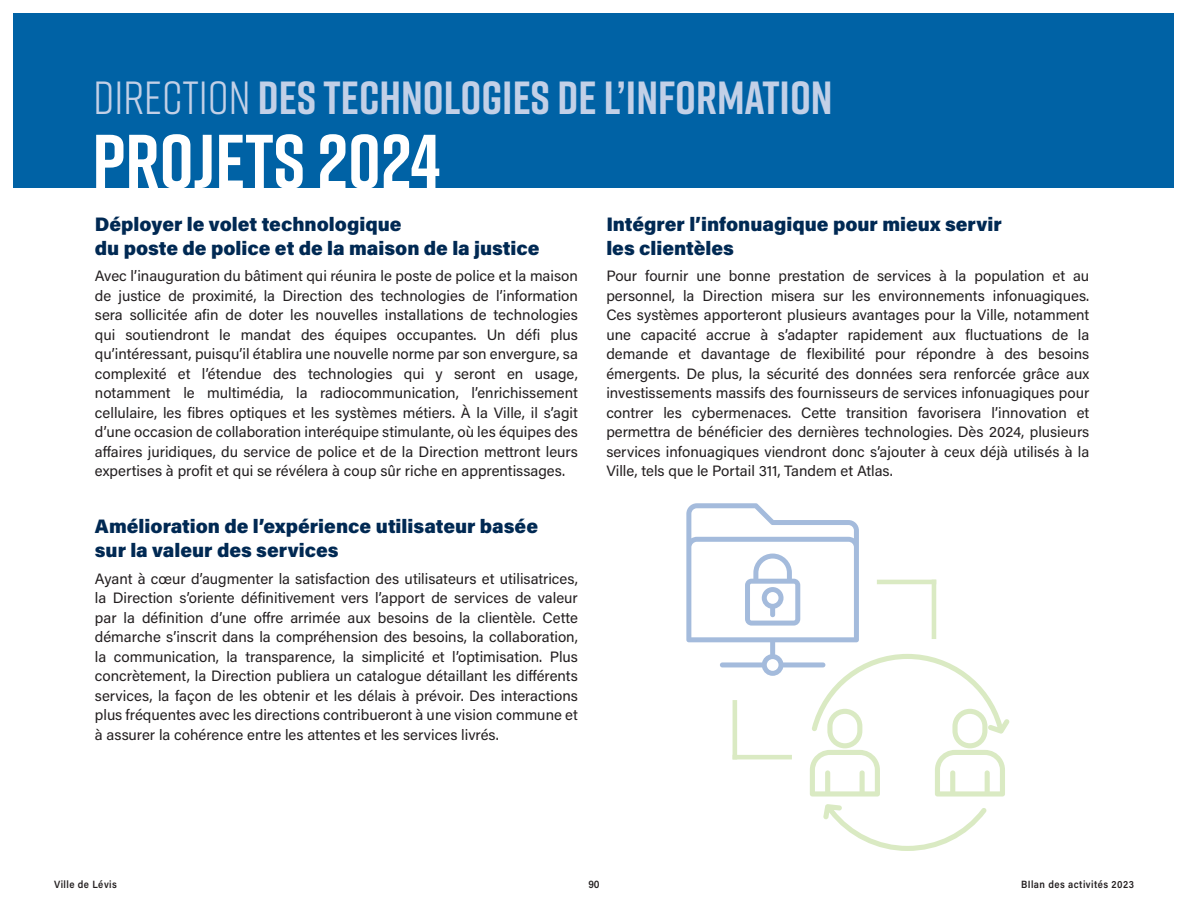
<style>
.page{position:relative;width:1188px;height:918px;background:#fff}
.page>*{position:absolute;margin:0;border:0;box-sizing:border-box;transform-origin:0 0}
.t1{font:700 76.5px "Rift";color:#fff}
.t2{font:700 46.35px "Rift";color:#c2d0e7}
.t3{font:900 19.5px/24px "Acumin Pro";color:#002953}
.t4{font:15px/19.5px "Acumin Pro";color:#231f20;text-align:justify}
.t5{font:600 10.5px "Acumin Pro";letter-spacing:.05em;color:#231f20;scale:.9 1}
.s1{font-weight:400}
</style>
<div class="page">
<div style="left:14px;top:14px;width:1160px;height:174px;background:#0062a5"></div>
<svg style="left:823px;top:804px;width:164px;height:47px"></svg>
<svg style="left:686px;top:503px;width:324px;height:294px"></svg>
<hr style="left:877px;top:580px;width:59px;height:4px;background:#daeac3">
<hr style="left:932px;top:580px;width:4px;height:59px;background:#daeac3">
<hr style="left:733px;top:755px;width:59px;height:4px;background:#daeac3">
<hr style="left:733px;top:700px;width:4px;height:59px;background:#daeac3">
<h2 class="t2" style="left:93px;top:64px;width:741px"><span class="s1">DIRECTION</span> DES TECHNOLOGIES DE L’INFORMATION</h2>
<h1 class="t1" style="left:92px;top:107px;width:349px">PROJETS 2024</h1>
<h3 class="t3" style="left:95px;top:211px;width:446px">Déployer le volet technologique<br>du poste de police et de la maison de la justice</h3>
<p class="t4" style="left:95px;top:266px;width:485px">Avec l’inauguration du bâtiment qui réunira le poste de police et la maison de justice de proximité, la Direction des technologies de l’information sera sollicitée afin de doter les nouvelles installations de technologies qui soutiendront le mandat des équipes occupantes. Un défi plus qu’intéressant, puisqu’il établira une nouvelle norme par son envergure, sa complexité et l’étendue des technologies qui y seront en usage, notamment le multimédia, la radiocommunication, l’enrichissement cellulaire, les fibres optiques et les systèmes métiers. À la Ville, il s’agit d’une occasion de collaboration interéquipe stimulante, où les équipes des affaires juridiques, du service de police et de la Direction mettront leurs expertises à profit et qui se révélera à coup sûr riche en apprentissages.</p>
<h3 class="t3" style="left:95px;top:514px;width:445px">Amélioration de l’expérience utilisateur basée sur la valeur des services</h3>
<p class="t4" style="left:95px;top:568px;width:485px">Ayant à cœur d’augmenter la satisfaction des utilisateurs et utilisatrices, la Direction s’oriente définitivement vers l’apport de services de valeur par la définition d’une offre arrimée aux besoins de la clientèle. Cette démarche s’inscrit dans la compréhension des besoins, la collaboration, la communication, la transparence, la simplicité et l’optimisation. Plus concrètement, la Direction publiera un catalogue détaillant les différents services, la façon de les obtenir et les délais à prévoir. Des interactions plus fréquentes avec les directions contribueront à une vision commune et à assurer la cohérence entre les attentes et les services livrés.</p>
<h3 class="t3" style="left:606px;top:211px;width:397px">Intégrer l’infonuagique pour mieux servir les clientèles</h3>
<p class="t4" style="left:606px;top:266px;width:485px">Pour fournir une bonne prestation de services à la population et au personnel, la Direction misera sur les environnements infonuagiques.<br>Ces systèmes apporteront plusieurs avantages pour la Ville, notamment une capacité accrue à s’adapter rapidement aux fluctuations de la demande et davantage de flexibilité pour répondre à des besoins émergents. De plus, la sécurité des données sera renforcée grâce aux investissements massifs des fournisseurs de services infonuagiques pour contrer les cybermenaces. Cette transition favorisera l’innovation et permettra de bénéficier des dernières technologies. Dès 2024, plusieurs services infonuagiques viendront donc s’ajouter à ceux déjà utilisés à la Ville, tels que le Portail 311, Tandem et Atlas.</p>
<p class="t5" style="left:54px;top:877px;width:71px">Ville de Lévis</p>
<p class="t5" style="left:588px;top:877px;width:14px">90</p>
<p class="t5" style="left:1021px;top:877px;width:127px">BIlan des activités 2023</p>
</div>
